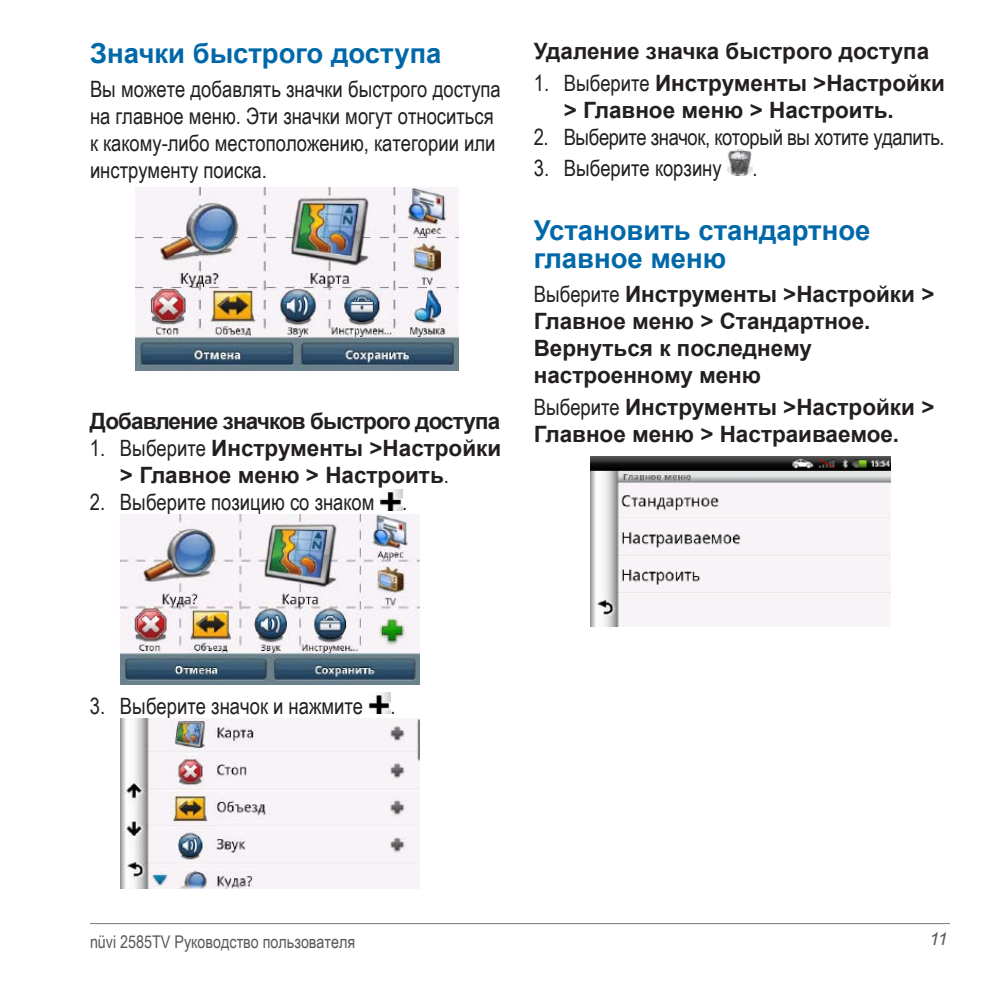
<style>
.page{position:relative;width:990px;height:990px;background:#fff}
.page>*{position:absolute;margin:0;border:0;box-sizing:border-box;transform-origin:0 0}
.t1{font:700 27.5px/27.5px "Arial";color:#0068a9}
.t2{font:700 22.5px/27px "Arial";color:#231f20}
.t3{font:22.5px/27px "Arial Narrow";color:#231f20}
.t4{font:22.5px "Arial Narrow";letter-spacing:-.02em;color:#231f20}
.t5{font:700 22.5px "Arial";letter-spacing:-.04em;color:#231f20}
.t6{font:17.5px "Arial Narrow";color:#57585a}
.t7{font:italic 17.5px "Arial";color:#57585a}
.s1{font-family:"Arial Narrow";font-weight:400}
</style>
<div class="page">
<hr style="left:90px;top:923px;width:860px;height:1px;background:#78787a">
<img style="left:136px;top:188px;width:322px;height:182px">
<img style="left:380px;top:490px;width:22px;height:20px">
<img style="left:120px;top:515px;width:300px;height:170px">
<img style="left:369px;top:693px;width:22px;height:21px">
<img style="left:120px;top:718px;width:300px;height:170px">
<img style="left:727px;top:150px;width:26px;height:26px">
<img style="left:591px;top:457px;width:300px;height:170px">
<p class="t1" style="left:90px;top:40px;width:353px">Значки быстрого доступа</p>
<p class="t3" style="left:90px;top:75px;width:412px">Вы можете добавлять значки быстрого доступа на главное меню. Эти значки могут относиться к какому-либо местоположению, категории или инструменту поиска.</p>
<p class="t5" style="left:90px;top:407px;width:412px">Добавление значков быстрого доступа</p>
<p class="t2" style="left:120px;top:436px;width:383px;text-indent:-30px"><span class="s1">1. Выберите</span> Инструменты &gt;Настройки &gt; Главное меню &gt; Настроить<span class="s1">.</span></p>
<p class="t3" style="left:90px;top:488px;width:319px">2. Выберите позицию со знаком .</p>
<p class="t2" style="left:534px;top:38px;width:397px">Удаление значка быстрого доступа</p>
<p class="t2" style="left:564px;top:70px;width:383px;text-indent:-30px"><span class="s1">1. Выберите</span> Инструменты &gt;Настройки &gt; Главное меню &gt; Настроить.</p>
<p class="t4" style="left:534px;top:121px;width:413px">2. Выберите значок, который вы хотите удалить.</p>
<p class="t3" style="left:534px;top:153px;width:189px">3. Выберите корзину</p>
<p class="t3" style="left:753px;top:153px;width:7px">.</p>
<p class="t1" style="left:534px;top:217px;width:338px">Установить стандартное главное меню</p>
<p class="t2" style="left:534px;top:281px;width:402px"><span class="s1">Выберите</span> Инструменты &gt;Настройки &gt;<br>Главное меню &gt; Стандартное.<br>Вернуться к последнему настроенному меню</p>
<p class="t2" style="left:534px;top:394px;width:402px"><span class="s1">Выберите</span> Инструменты &gt;Настройки &gt;<br>Главное меню &gt; Настраиваемое.</p>
<p class="t3" style="left:90px;top:692px;width:307px">3. Выберите значок и нажмите .</p>
<p class="t6" style="left:90px;top:929px;width:267px">nüvi 2585TV Руководство пользователя</p>
<p class="t7" style="left:929px;top:927px;width:20px">11</p>
</div>
